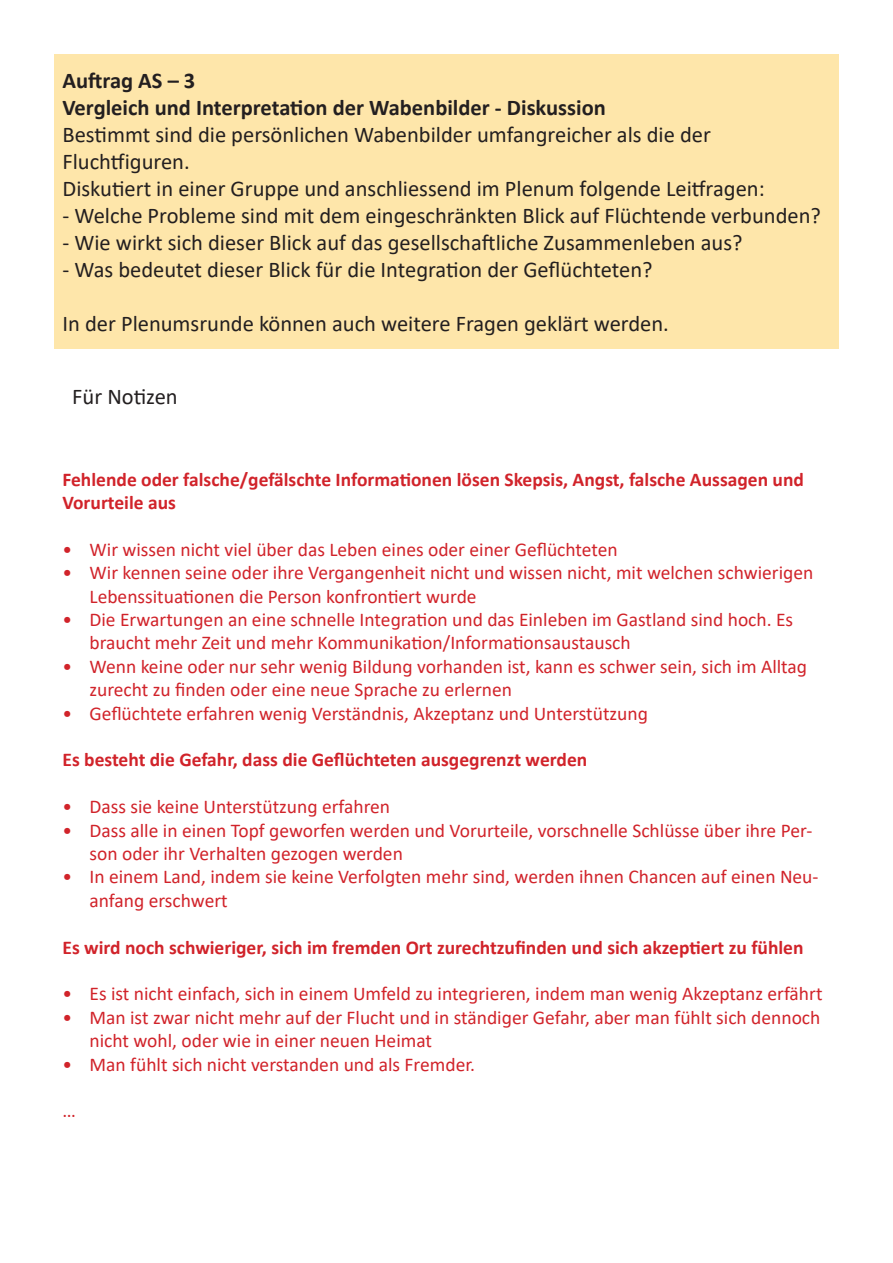
<style>
.page{position:relative;width:893px;height:1263px;background:#fff}
.page>*{position:absolute;margin:0;border:0;box-sizing:border-box;transform-origin:0 0}
.t1{font:22.5px/27px "Calibri";color:#231f20}
.t2{font:700 22.5px "Calibri";color:#231f20}
.t3{font:19.5px/23.4px "Calibri";color:#d1232a}
.t4{font:700 19.5px/23.4px "Calibri";color:#d1232a}
</style>
<div class="page">
<div style="left:54px;top:54px;width:785px;height:295px;background:#fee6aa"></div>
<p class="t2" style="left:63px;top:65px;width:134px">Auftrag AS – 3</p>
<p class="t2" style="left:63px;top:92px;width:545px">Vergleich und Interpretation der Wabenbilder - Diskussion</p>
<p class="t1" style="left:63px;top:121px;width:650px">Bestimmt sind die persönlichen Wabenbilder umfangreicher als die der<br>Fluchtfiguren.</p>
<p class="t1" style="left:63px;top:175px;width:704px">Diskutiert in einer Gruppe und anschliessend im Plenum folgende Leitfragen:</p>
<p class="t1" style="left:63px;top:202px;width:760px">- Welche Probleme sind mit dem eingeschränkten Blick auf Flüchtende verbunden?</p>
<p class="t1" style="left:63px;top:229px;width:682px">- Wie wirkt sich dieser Blick auf das gesellschaftliche Zusammenleben aus?</p>
<p class="t1" style="left:63px;top:256px;width:592px">- Was bedeutet dieser Blick für die Integration der Geflüchteten?</p>
<p class="t1" style="left:63px;top:310px;width:608px">In der Plenumsrunde können auch weitere Fragen geklärt werden.</p>
<p class="t1" style="left:72px;top:382px;width:107px">Für Notizen</p>
<p class="t4" style="left:63px;top:467px;width:743px">Fehlende oder falsche/gefälschte Informationen lösen Skepsis, Angst, falsche Aussagen und<br>Vorurteile aus</p>
<p class="t3" style="left:63px;top:537px;width:557px">• Wir wissen nicht viel über das Leben eines oder einer Geflüchteten</p>
<p class="t3" style="left:90px;top:560px;width:725px;text-indent:-27px">• Wir kennen seine oder ihre Vergangenheit nicht und wissen nicht, mit welchen schwierigen<br>Lebenssituationen die Person konfrontiert wurde</p>
<p class="t3" style="left:90px;top:607px;width:705px;text-indent:-27px">• Die Erwartungen an eine schnelle Integration und das Einleben im Gastland sind hoch. Es braucht mehr Zeit und mehr Kommunikation/Informationsaustausch</p>
<p class="t3" style="left:90px;top:654px;width:719px;text-indent:-27px">• Wenn keine oder nur sehr wenig Bildung vorhanden ist, kann es schwer sein, sich im Alltag zurecht zu finden oder eine neue Sprache zu erlernen</p>
<p class="t3" style="left:63px;top:701px;width:587px">• Geflüchtete erfahren wenig Verständnis, Akzeptanz und Unterstützung</p>
<p class="t4" style="left:63px;top:748px;width:526px">Es besteht die Gefahr, dass die Geflüchteten ausgegrenzt werden</p>
<p class="t3" style="left:63px;top:794px;width:329px">• Dass sie keine Unterstützung erfahren</p>
<p class="t3" style="left:90px;top:818px;width:724px;text-indent:-27px">• Dass alle in einen Topf geworfen werden und Vorurteile, vorschnelle Schlüsse über ihre Per&shy;son oder ihr Verhalten gezogen werden</p>
<p class="t3" style="left:90px;top:865px;width:731px;text-indent:-27px">• In einem Land, indem sie keine Verfolgten mehr sind, werden ihnen Chancen auf einen Neu&shy;anfang erschwert</p>
<p class="t4" style="left:63px;top:935px;width:742px">Es wird noch schwieriger, sich im fremden Ort zurechtzufinden und sich akzeptiert zu fühlen</p>
<p class="t3" style="left:63px;top:982px;width:761px">• Es ist nicht einfach, sich in einem Umfeld zu integrieren, indem man wenig Akzeptanz erfährt</p>
<p class="t3" style="left:90px;top:1005px;width:732px;text-indent:-27px">• Man ist zwar nicht mehr auf der Flucht und in ständiger Gefahr, aber man fühlt sich dennoch nicht wohl, oder wie in einer neuen Heimat</p>
<p class="t3" style="left:63px;top:1052px;width:414px">• Man fühlt sich nicht verstanden und als Fremder.</p>
<p class="t3" style="left:63px;top:1099px;width:15px">…</p>
</div>
